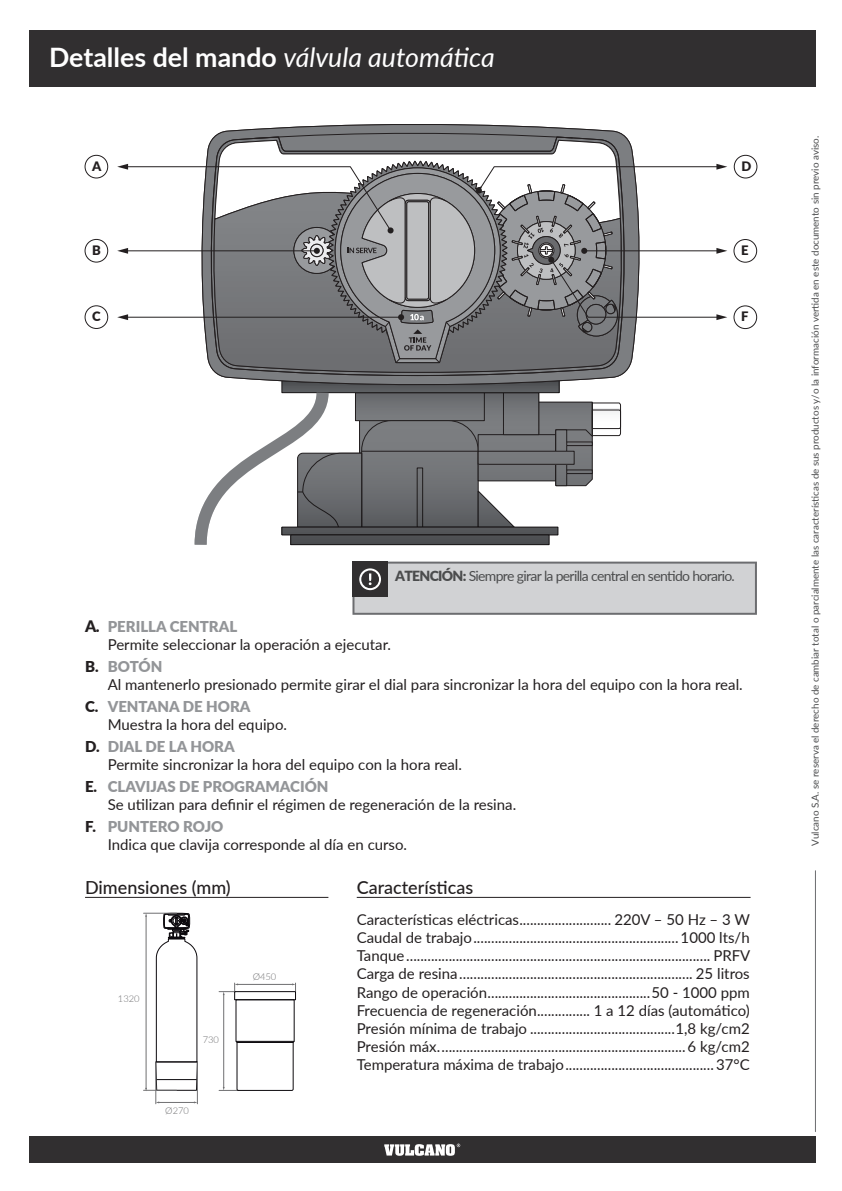
<style>
.page{position:relative;width:842px;height:1191px;background:#fff}
.page>*{position:absolute;margin:0;border:0;box-sizing:border-box;transform-origin:0 0}
.t1{font:900 574.4px "Lato";color:#231f20}
.t2{font:italic 26.8px "Lato";color:#fff}
.t3{font:500 18px "Lato";color:#231f20}
.t4{font:15px/18px "Lato";color:#231f20}
.t5{font:14px "Lato";letter-spacing:-.05em;color:#4b4c4d}
.t6{font:900 13px "Lato";color:#231f20}
.t7{font:9.8px "Lato";color:#4b4c4d}
.t8{font:300 9.4px "Lato";color:#6f6f71}
.s1{font-weight:700;font-style:normal}
.s2{font-weight:900}
.s3{font-weight:900;font-size:15.8px}
.s4{font-weight:900;color:#939598}
</style>
<div class="page">
<div style="left:29px;top:30px;width:786px;height:56px;background:#312f30"></div>
<div style="left:29px;top:1136px;width:786px;height:26px;background:#312f30"></div>
<svg style="left:384px;top:1143px;width:76px;height:12px"></svg>
<hr style="left:815px;top:870px;width:1px;height:261px;background:#6c6d70">
<svg style="left:208px;top:125px;width:424px;height:255px"></svg>
<svg style="left:213px;top:363px;width:409px;height:10px;background:#636466"></svg>
<svg style="left:328px;top:124px;width:179px;height:256px;background:#6b6b6e"></svg>
<svg style="left:117px;top:131px;width:610px;height:232px"></svg>
<div style="left:85px;top:155px;width:23px;height:23px;border:1px solid #231f20;border-radius:50%"></div>
<div style="left:85px;top:239px;width:23px;height:23px;border:1px solid #231f20;border-radius:50%"></div>
<div style="left:85px;top:305px;width:23px;height:24px;border:1px solid #231f20;border-radius:50%"></div>
<div style="left:734px;top:155px;width:23px;height:23px;border:1px solid #231f20;border-radius:50%"></div>
<div style="left:733px;top:239px;width:24px;height:24px;border:1px solid #231f20;border-radius:50%"></div>
<div style="left:733px;top:305px;width:24px;height:24px;border:1px solid #231f20;border-radius:50%"></div>
<svg style="left:194px;top:380px;width:563px;height:235px"></svg>
<svg style="left:155px;top:912px;width:43px;height:178px"></svg>
<hr style="left:156px;top:1079px;width:41px;height:1px;background:#0c090d">
<hr style="left:144px;top:913px;width:32px;height:1px;background:#6f6f71">
<hr style="left:144px;top:1090px;width:32px;height:1px;background:#6f6f71">
<hr style="left:197px;top:1062px;width:1px;height:41px;background:#6f6f71">
<hr style="left:155px;top:1062px;width:1px;height:41px;background:#6f6f71">
<svg style="left:219px;top:983px;width:77px;height:108px"></svg>
<hr style="left:159px;top:1102px;width:36px;height:1px;background:#6f6f71">
<hr style="left:146px;top:916px;width:1px;height:172px;background:#6f6f71">
<hr style="left:85px;top:897px;width:243px;height:1px;background:#231f20">
<hr style="left:357px;top:897px;width:393px;height:1px;background:#231f20">
<h2 class="t2" style="left:49px;top:38px;width:447px"><span class="s1">Detalles del mando</span> válvula automática</h2>
<p class="t6" style="left:92px;top:156px;width:11px">A</p>
<p class="t6" style="left:741px;top:156px;width:11px">D</p>
<p class="t6" style="left:92px;top:240px;width:10px">B</p>
<p class="t6" style="left:741px;top:240px;width:9px">E</p>
<p class="t6" style="left:92px;top:306px;width:10px">C</p>
<p class="t6" style="left:741px;top:307px;width:9px">F</p>
<h1 class="t1" style="left:61px;top:171px;width:668px">12</h1>
<p class="t5" style="left:395px;top:566px;width:341px"><span class="s2">ATENCIÓN:</span> Siempre girar la perilla central en sentido horario.</p>
<p class="t4" style="left:108px;top:617px;width:285px;text-indent:-23px"><span class="s3">A.</span> <span class="s4">PERILLA CENTRAL<br></span>Permite seleccionar la operación a ejecutar.</p>
<p class="t4" style="left:108px;top:657px;width:636px;text-indent:-23px"><span class="s2">B.</span> <span class="s4">BOTÓN<br></span>Al mantenerlo presionado permite girar el dial para sincronizar la hora del equipo con la hora real.</p>
<p class="t4" style="left:108px;top:697px;width:181px;text-indent:-23px"><span class="s2">C.</span> <span class="s4">VENTANA DE HORA<br></span>Muestra la hora del equipo.</p>
<p class="t4" style="left:108px;top:737px;width:356px;text-indent:-23px"><span class="s2">D.</span> <span class="s4">DIAL DE LA HORA<br></span>Permite sincronizar la hora del equipo con la hora real.</p>
<p class="t4" style="left:108px;top:777px;width:410px;text-indent:-23px"><span class="s2">E.</span> <span class="s4">CLAVIJAS DE PROGRAMACIÓN<br></span>Se utilizan para definir el régimen de regeneración de la resina.</p>
<p class="t4" style="left:108px;top:817px;width:301px;text-indent:-23px"><span class="s2">F.</span> <span class="s4">PUNTERO ROJO<br></span>Indica que clavija corresponde al día en curso.</p>
<p class="t3" style="left:85px;top:874px;width:147px">Dimensiones (mm)</p>
<p class="t3" style="left:357px;top:874px;width:118px">Características</p>
<p class="t4" style="left:357px;top:910px;width:395px;text-align:justify">Características eléctricas.......................... 220V – 50 Hz – 3 W Caudal de trabajo.......................................................... 1000 lts/h Tanque...................................................................................... PRFV Carga de resina.................................................................. 25 litros Rango de operación..............................................50 - 1000 ppm Frecuencia de regeneración............... 1 a 12 días (automático)<br>Presión mínima de trabajo .........................................1,8 kg/cm2<br>Presión máx...................................................................... 6 kg/cm2<br>Temperatura máxima de trabajo.......................................... 37°C</p>
<p class="t8" style="left:253px;top:970px;width:25px">Ø450</p>
<p class="t8" style="left:118px;top:992px;width:23px">1320</p>
<p class="t8" style="left:203px;top:1033px;width:18px">730</p>
<p class="t8" style="left:165px;top:1104px;width:25px">Ø270</p>
<p class="t7" style="left:808px;top:845px;width:711px;rotate:-90deg">Vulcano S.A. se reserva el derecho de cambiar total o parcialmente las características de sus productos y/o la información vertida en este documento sin previo aviso.</p>
</div>
